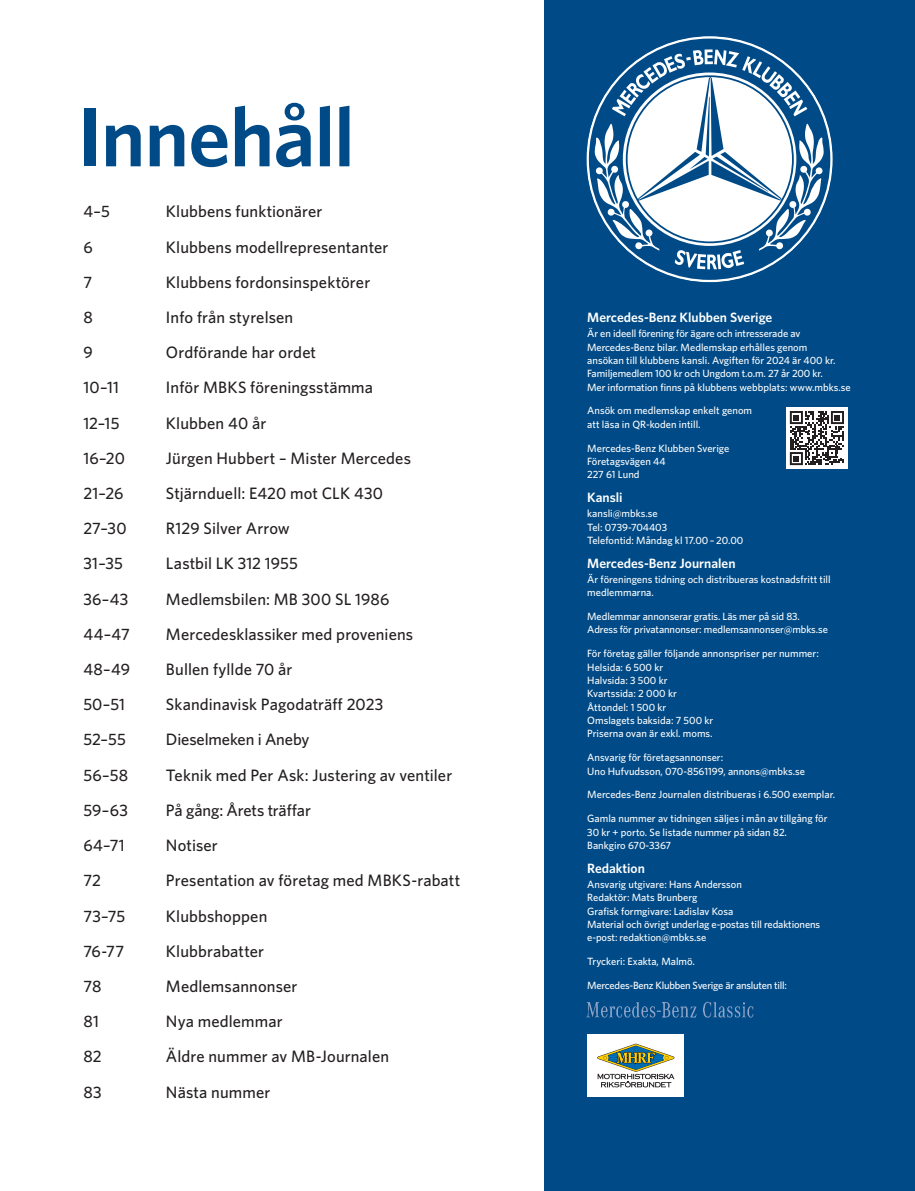
<style>
.page{position:relative;width:915px;height:1191px;background:#fff}
.page>*{position:absolute;margin:0;border:0;box-sizing:border-box;transform-origin:0 0}
.t1{font:600 84px "Whitney";letter-spacing:-.015em;color:#004b87}
.t2{font:500 16.5px "Whitney";letter-spacing:.005em;color:#231f20}
.t3{font:600 13.5px "Whitney";color:#fff}
.t4{font:500 10.5px/13.4px "Whitney";color:#fff}
.t5{font:500 10.5px "Whitney";letter-spacing:-.02em;color:#fff}
</style>
<div class="page">
<div style="left:544px;top:0;width:370px;height:1191px;background:#004b87"></div>
<svg style="left:586px;top:36px;width:247px;height:247px"></svg>
<svg style="left:588px;top:39px;width:242px;height:241px"></svg>
<img style="left:586px;top:1001px;width:168px;height:17px">
<div style="left:587px;top:1034px;width:96px;height:63px;background:#fff"></div>
<svg style="left:597px;top:1043px;width:77px;height:44px"></svg>
<div style="left:785px;top:407px;width:62px;height:62px;background:#fff"></div>
<svg style="left:789px;top:411px;width:54px;height:54px"></svg>
<h1 class="t1" style="left:78px;top:81px;width:278px">Innehåll</h1>
<h2 class="t2" style="left:83px;top:201px;width:28px">4–5</h2>
<h2 class="t2" style="left:166px;top:201px;width:158px">Klubbens funktionärer</h2>
<h2 class="t2" style="left:83px;top:236px;width:11px">6</h2>
<h2 class="t2" style="left:166px;top:236px;width:224px">Klubbens modellrepresentanter</h2>
<h2 class="t2" style="left:83px;top:271px;width:10px">7</h2>
<h2 class="t2" style="left:166px;top:271px;width:206px">Klubbens fordonsinspektörer</h2>
<h2 class="t2" style="left:83px;top:306px;width:11px">8</h2>
<h2 class="t2" style="left:166px;top:306px;width:129px">Info från styrelsen</h2>
<h2 class="t2" style="left:83px;top:341px;width:11px">9</h2>
<h2 class="t2" style="left:166px;top:341px;width:152px">Ordförande har ordet</h2>
<h2 class="t2" style="left:83px;top:377px;width:37px">10–11</h2>
<h2 class="t2" style="left:166px;top:377px;width:208px">Inför MBKS föreningsstämma</h2>
<h2 class="t2" style="left:83px;top:412px;width:37px">12–15</h2>
<h2 class="t2" style="left:166px;top:412px;width:102px">Klubben 40 år</h2>
<h2 class="t2" style="left:83px;top:447px;width:43px">16–20</h2>
<h2 class="t2" style="left:166px;top:447px;width:246px">Jürgen Hubbert – Mister Mercedes</h2>
<h2 class="t2" style="left:83px;top:482px;width:42px">21–26</h2>
<h2 class="t2" style="left:166px;top:482px;width:218px">Stjärnduell: E420 mot CLK 430</h2>
<h2 class="t2" style="left:83px;top:517px;width:45px">27–30</h2>
<h2 class="t2" style="left:166px;top:517px;width:125px">R129 Silver Arrow</h2>
<h2 class="t2" style="left:83px;top:553px;width:41px">31–35</h2>
<h2 class="t2" style="left:166px;top:553px;width:133px">Lastbil LK 312 1955</h2>
<h2 class="t2" style="left:83px;top:588px;width:46px">36–43</h2>
<h2 class="t2" style="left:166px;top:588px;width:225px">Medlemsbilen: MB 300 SL 1986</h2>
<h2 class="t2" style="left:83px;top:623px;width:48px">44–47</h2>
<h2 class="t2" style="left:166px;top:623px;width:249px">Mercedesklassiker med proveniens</h2>
<h2 class="t2" style="left:83px;top:658px;width:48px">48–49</h2>
<h2 class="t2" style="left:166px;top:658px;width:128px">Bullen fyllde 70 år</h2>
<h2 class="t2" style="left:83px;top:693px;width:43px">50–51</h2>
<h2 class="t2" style="left:166px;top:693px;width:219px">Skandinavisk Pagodaträff 2023</h2>
<h2 class="t2" style="left:83px;top:729px;width:44px">52–55</h2>
<h2 class="t2" style="left:166px;top:729px;width:145px">Dieselmeken i Aneby</h2>
<h2 class="t2" style="left:83px;top:764px;width:46px">56–58</h2>
<h2 class="t2" style="left:166px;top:764px;width:288px">Teknik med Per Ask: Justering av ventiler</h2>
<h2 class="t2" style="left:83px;top:799px;width:46px">59–63</h2>
<h2 class="t2" style="left:166px;top:799px;width:146px">På gång: Årets träffar</h2>
<h2 class="t2" style="left:83px;top:834px;width:43px">64–71</h2>
<h2 class="t2" style="left:166px;top:834px;width:53px">Notiser</h2>
<h2 class="t2" style="left:83px;top:869px;width:19px">72</h2>
<h2 class="t2" style="left:166px;top:869px;width:296px">Presentation av företag med MBKS-rabatt</h2>
<h2 class="t2" style="left:83px;top:905px;width:43px">73–75</h2>
<h2 class="t2" style="left:166px;top:905px;width:103px">Klubbshoppen</h2>
<h2 class="t2" style="left:83px;top:940px;width:42px">76-77</h2>
<h2 class="t2" style="left:166px;top:940px;width:100px">Klubbrabatter</h2>
<h2 class="t2" style="left:83px;top:975px;width:20px">78</h2>
<h2 class="t2" style="left:166px;top:975px;width:133px">Medlemsannonser</h2>
<h2 class="t2" style="left:83px;top:1010px;width:17px">81</h2>
<h2 class="t2" style="left:166px;top:1010px;width:118px">Nya medlemmar</h2>
<h2 class="t2" style="left:83px;top:1045px;width:20px">82</h2>
<h2 class="t2" style="left:166px;top:1045px;width:224px">Äldre nummer av MB-Journalen</h2>
<h2 class="t2" style="left:83px;top:1081px;width:20px">83</h2>
<h2 class="t2" style="left:166px;top:1081px;width:106px">Nästa nummer</h2>
<p class="t3" style="left:587px;top:308px;width:186px">Mercedes-Benz Klubben Sverige</p>
<p class="t4" style="left:587px;top:327px;width:265px">Är en ideell förening för ägare och intresserade av Mercedes-Benz bilar. Medlemskap erhålles genom<br>ansökan till klubbens kansli. Avgiften för 2024 är 400 kr.<br>Familjemedlem 100 kr och Ungdom t.o.m. 27 år 200 kr.<br>Mer information finns på klubbens webbplats: www.mbks.se</p>
<p class="t4" style="left:587px;top:404px;width:166px">Ansök om medlemskap enkelt genom att läsa in QR-koden intill.</p>
<p class="t4" style="left:587px;top:441px;width:143px">Mercedes-Benz Klubben Sverige<br>Företagsvägen 44<br>227 61 Lund</p>
<p class="t3" style="left:587px;top:488px;width:37px">Kansli</p>
<p class="t4" style="left:587px;top:507px;width:157px">kansli@mbks.se<br>Tel: 0739-704403<br>Telefontid: Måndag kl 17.00 – 20.00</p>
<p class="t3" style="left:587px;top:554px;width:150px">Mercedes-Benz Journalen</p>
<p class="t4" style="left:587px;top:572px;width:245px">Är föreningens tidning och distribueras kostnadsfritt till medlemmarna.</p>
<p class="t4" style="left:587px;top:609px;width:242px">Medlemmar annonserar gratis. Läs mer på sid 83.<br>Adress för privatannonser: medlemsannonser@mbks.se</p>
<p class="t4" style="left:587px;top:646px;width:233px">För företag gäller följande annonspriser per nummer:<br>Helsida: 6 500 kr<br>Halvsida: 3 500 kr<br>Kvartssida: 2 000 kr<br>Åttondel: 1 500 kr<br>Omslagets baksida: 7 500 kr<br>Priserna ovan är exkl. moms.</p>
<p class="t4" style="left:587px;top:750px;width:219px">Ansvarig för företagsannonser:<br>Uno Hufvudsson, 070-8561199, annons@mbks.se</p>
<p class="t4" style="left:587px;top:788px;width:249px">Mercedes-Benz Journalen distribueras i 6.500 exemplar.</p>
<p class="t4" style="left:587px;top:811px;width:242px">Gamla nummer av tidningen säljes i mån av tillgång för<br>30 kr + porto. Se listade nummer på sidan 82.<br>Bankgiro 670-3367</p>
<p class="t3" style="left:587px;top:859px;width:59px">Redaktion</p>
<p class="t4" style="left:587px;top:877px;width:234px">Ansvarig utgivare: Hans Andersson<br>Redaktör: Mats Brunberg<br>Grafisk formgivare: Ladislav Kosa<br>Material och övrigt underlag e-postas till redaktionens e-post: redaktion@mbks.se</p>
<p class="t4" style="left:587px;top:954px;width:109px">Tryckeri: Exakta, Malmö.</p>
<p class="t5" style="left:587px;top:978px;width:201px">Mercedes-Benz Klubben Sverige är ansluten till:</p>
</div>
